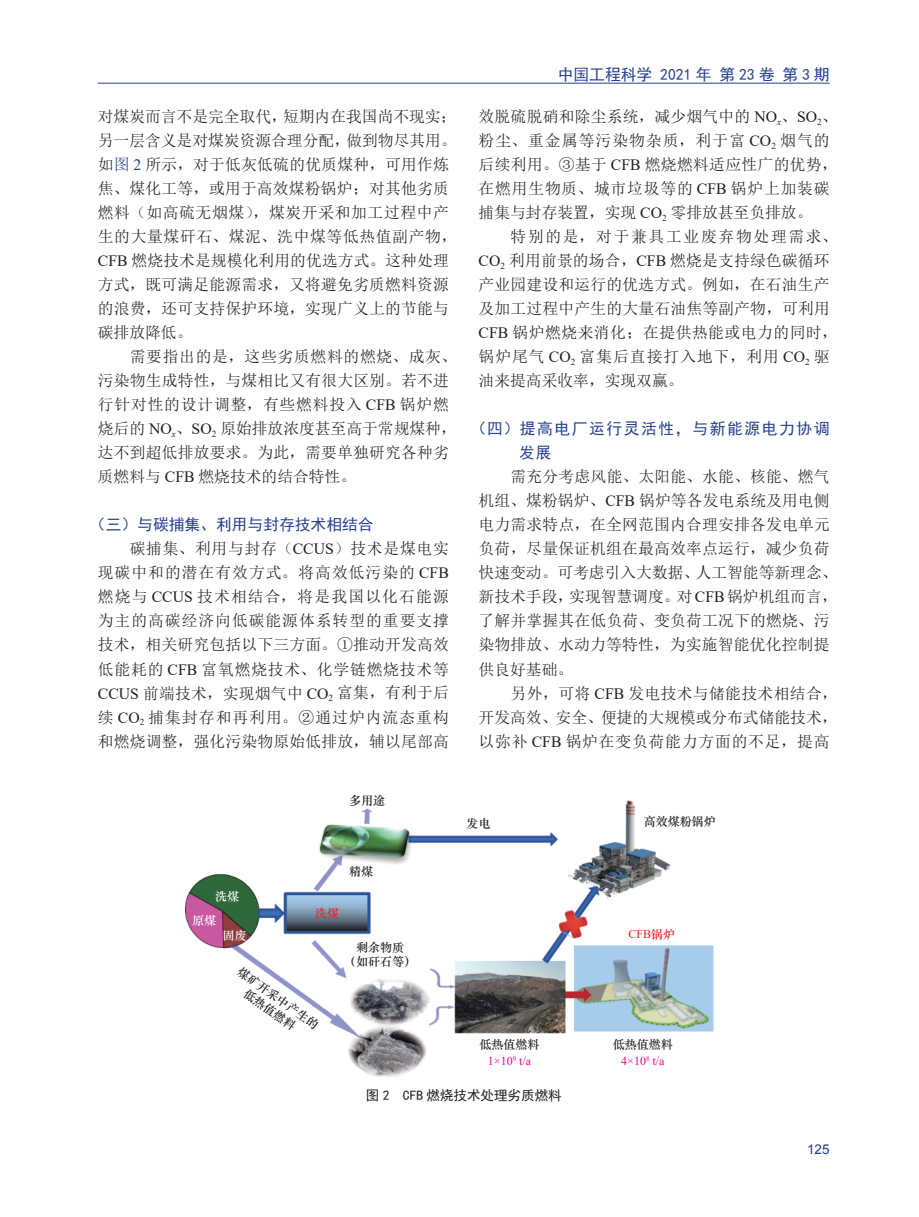
<style>
.page{position:relative;width:919px;height:1217px;background:#fff}
.page>*{position:absolute;margin:0;border:0;box-sizing:border-box;transform-origin:0 0}
.t1{font:15.75px/24px "Sim Sun";letter-spacing:.015em;color:#231f20}
.t2{font:15.75px "Sim Hei";color:#253f8e}
.t3{font:15.75px/24px "Sim Hei";letter-spacing:.1em;color:#253f8e}
.t4{font:13.5px "Sim Hei";color:#231f20}
.t5{font:13.5px "Arial";color:#253f8e}
.t6{font:12px/14.4px "ST Zhongsong";color:#231f20;text-align:center}
.t7{font:12px "Times New Roman";color:#ed028c}
.t8{font:12px/24px "ST Zhongsong";color:#fff}
.t9{font:12px "Times New Roman";color:#ee1d23}
.t10{font:12px "ST Zhongsong";color:#ee1d23}
.s1{color:#253f8e}
.s2{font-family:"Times New Roman";color:#253f8e}
.s3{font-family:"Times New Roman"}
.s4{font-family:"ST Zhongsong"}
</style>
<div class="page">
<hr style="left:98px;top:83px;width:731px;height:1px;background:#253f8e">
<img style="left:185px;top:800px;width:529px;height:277px">
<p class="t1" style="left:98px;top:104px;width:360px">对煤炭而言不是完全取代，短期内在我国尚不现实；另一层含义是对煤炭资源合理分配，做到物尽其用。如<span class="s1">图</span> <span class="s2">2</span> 所示，对于低灰低硫的优质煤种，可用作炼焦、煤化工等，或用于高效煤粉锅炉；对其他劣质燃料（如高硫无烟煤），煤炭开采和加工过程中产生的大量煤矸石、煤泥、洗中煤等低热值副产物，<br><span class="s3">CFB</span> 燃烧技术是规模化利用的优选方式。这种处理方式，既可满足能源需求，又将避免劣质燃料资源的浪费，还可支持保护环境，实现广义上的节能与碳排放降低。</p>
<p class="t1" style="left:98px;top:344px;width:360px;text-indent:32px">需要指出的是，这些劣质燃料的燃烧、成灰、污染物生成特性，与煤相比又有很大区别。若不进行针对性的设计调整，有些燃料投入 <span class="s3">CFB</span> 锅炉燃烧后的 <span class="s3">NO</span><sub>x</sub>、<span class="s3">SO</span><sub>2</sub> 原始排放浓度甚至高于常规煤种，达不到超低排放要求。为此，需要单独研究各种劣质燃料与 <span class="s3">CFB</span> 燃烧技术的结合特性。</p>
<p class="t2" style="left:90px;top:516px;width:285px">（三）与碳捕集、利用与封存技术相结合</p>
<p class="t1" style="left:98px;top:536px;width:352px;text-align:justify;text-indent:32px">碳捕集、利用与封存（<span class="s3">CCUS</span>）技术是煤电实现碳中和的潜在有效方式。将高效低污染的 <span class="s3">CFB</span>燃烧与 <span class="s3">CCUS</span> 技术相结合，将是我国以化石能源为主的高碳经济向低碳能源体系转型的重要支撑技术，相关研究包括以下三方面。①推动开发高效低能耗的 <span class="s3">CFB</span> 富氧燃烧技术、化学链燃烧技术等<span class="s3">CCUS</span> 前端技术，实现烟气中 <span class="s3">CO</span><sub>2</sub> 富集，有利于后续 <span class="s3">CO</span><sub>2</sub> 捕集封存和再利用。②通过炉内流态重构和燃烧调整，强化污染物原始低排放，辅以尾部高</p>
<p class="t6" style="left:349px;top:792px;width:38px">多用途</p>
<p class="t8" style="left:192px;top:883px;width:48px;text-indent:23px">洗煤原煤</p>
<p class="t8" style="left:222px;top:922px;width:26px">固废</p>
<p class="t10" style="left:315px;top:904px;width:26px">洗煤</p>
<p class="t6" style="left:243px;top:963px;width:98px;rotate:35deg">煤矿开采中产生的低热值燃料</p>
<p class="t6" style="left:349px;top:863px;width:26px">精煤</p>
<p class="t6" style="left:344px;top:939px;width:74px">剩余物质<br>（如矸石等）</p>
<p class="t2" style="left:557px;top:66px;width:273px">中国工程科学 2021 年 第 23 卷 第 3 期</p>
<p class="t1" style="left:478px;top:104px;width:360px">效脱硫脱硝和除尘系统，减少烟气中的 <span class="s3">NO</span><sub>x</sub>、<span class="s3">SO</span><sub>2</sub>、粉尘、重金属等污染物杂质，利于富 <span class="s3">CO</span><sub>2</sub> 烟气的后续利用。③基于 <span class="s3">CFB</span> 燃烧燃料适应性广的优势，在燃用生物质、城市垃圾等的 <span class="s3">CFB</span> 锅炉上加装碳捕集与封存装置，实现 <span class="s3">CO</span><sub>2</sub> 零排放甚至负排放。</p>
<p class="t1" style="left:478px;top:224px;width:360px;text-indent:32px">特别的是，对于兼具工业废弃物处理需求、<br><span class="s3">CO</span><sub>2</sub> 利用前景的场合，<span class="s3">CFB</span> 燃烧是支持绿色碳循环产业园建设和运行的优选方式。例如，在石油生产及加工过程中产生的大量石油焦等副产物，可利用<br><span class="s3">CFB</span> 锅炉燃烧来消化；在提供热能或电力的同时，锅炉尾气 <span class="s3">CO</span><sub>2</sub> 富集后直接打入地下，利用 <span class="s3">CO</span><sub>2</sub> 驱油来提高采收率，实现双赢。</p>
<p class="t3" style="left:519px;top:416px;width:312px;text-indent:-48px">（四）提高电厂运行灵活性，与新能源电力协调发展</p>
<p class="t1" style="left:478px;top:464px;width:360px;text-indent:32px">需充分考虑风能、太阳能、水能、核能、燃气机组、煤粉锅炉、<span class="s3">CFB</span> 锅炉等各发电系统及用电侧电力需求特点，在全网范围内合理安排各发电单元负荷，尽量保证机组在最高效率点运行，减少负荷快速变动。可考虑引入大数据、人工智能等新理念、新技术手段，实现智慧调度。对 <span class="s3">CFB</span> 锅炉机组而言，了解并掌握其在低负荷、变负荷工况下的燃烧、污染物排放、水动力等特性，为实施智能优化控制提供良好基础。</p>
<p class="t1" style="left:478px;top:680px;width:360px;text-align:justify;text-indent:32px">另外，可将 <span class="s3">CFB</span> 发电技术与储能技术相结合，开发高效、安全、便捷的大规模或分布式储能技术，以弥补 <span class="s3">CFB</span> 锅炉在变负荷能力方面的不足，提高</p>
<p class="t6" style="left:466px;top:815px;width:26px">发电</p>
<p class="t6" style="left:479px;top:1036px;width:62px">低热值燃料</p>
<p class="t7" style="left:488px;top:1051px;width:45px">1×10<sup>9</sup> t/a</p>
<p class="t6" style="left:643px;top:813px;width:74px">高效煤粉锅炉</p>
<p class="t9" style="left:628px;top:925px;width:48px">CFB<span class="s4">锅炉</span></p>
<p class="t6" style="left:612px;top:1036px;width:62px">低热值燃料</p>
<p class="t7" style="left:621px;top:1051px;width:45px">4×10<sup>8</sup> t/a</p>
<p class="t4" style="left:366px;top:1088px;width:197px">图 2 CFB 燃烧技术处理劣质燃料</p>
<p class="t5" style="left:807px;top:1140px;width:24px">125</p>
</div>
